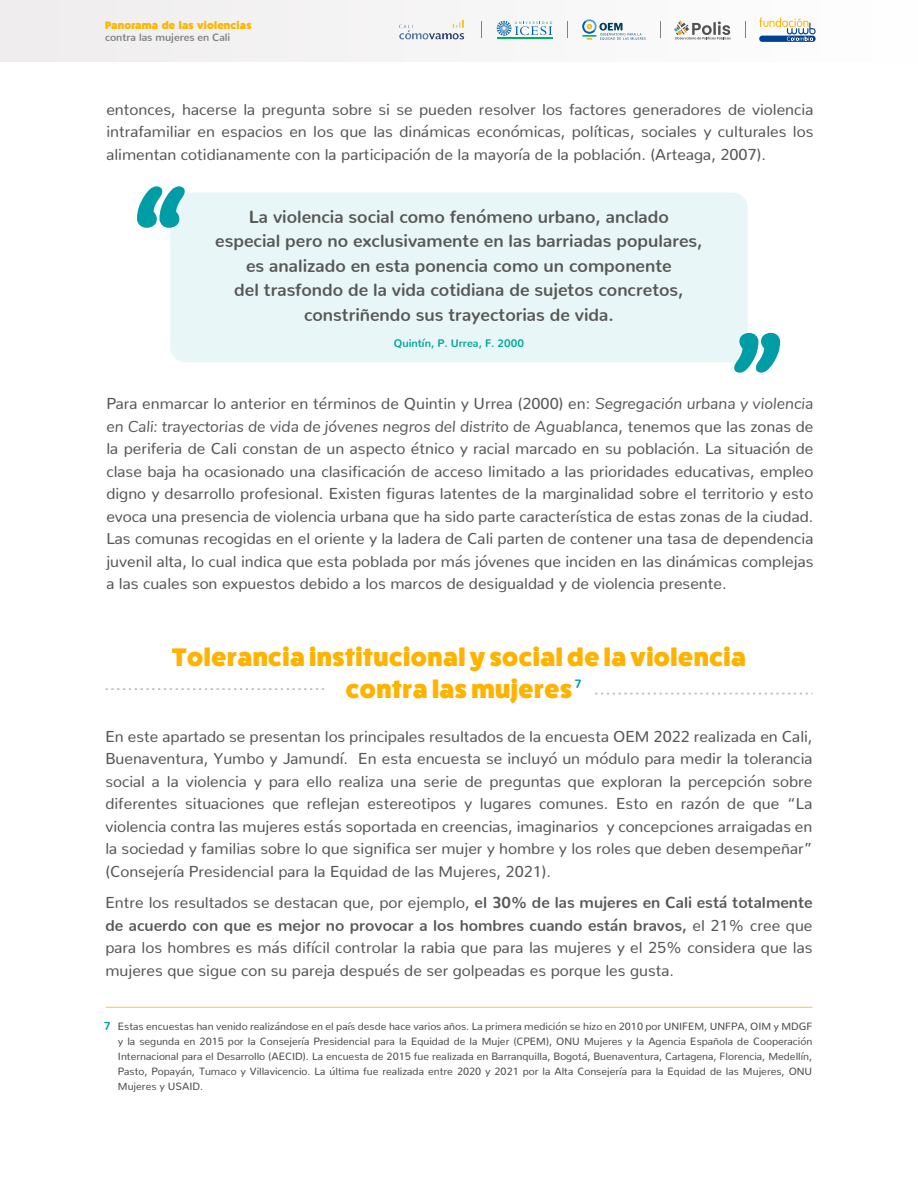
<style>
.page{position:relative;width:918px;height:1188px;background:#fff}
.page>*{position:absolute;margin:0;border:0;box-sizing:border-box;transform-origin:0 0}
.t1{font:700 134.7px "Warung Kopi";color:#009da6}
.t2{font:700 129.45px "Warung Kopi";color:#009da6}
.t3{font:25.5px/31.5px "Fat Frank";letter-spacing:.02em;color:#ffb300;text-align:center}
.t4{font:700 17.7px/24.5px "Nunito";color:#575756;text-align:center}
.t5{font:15.75px/22.5px "Nunito";color:#575756;text-align:justify}
.t6{font:italic 15.75px/22.5px "Nunito";color:#575756}
.t7{font:700 12px "Nunito";color:#009da6}
.t8{font:700 10.95px "Nunito";color:#00a999}
.t9{font:10.8px "Fat Frank";letter-spacing:.02em;color:#ffb500}
.t10{font:10.5px/15px "Nunito";color:#4d4d4d;text-align:justify}
.t11{font:700 10.5px "Nunito";color:#818284}
.s1{font-style:normal}
.s2{font-weight:700}
.s3{font-weight:700;font-size:11.4px;color:#009da6}
</style>
<div class="page">
<div style="left:170px;top:192px;width:578px;height:170px;background:#e9f6f7;border-radius:16px"></div>
<svg style="left:107px;top:688px;width:217px;height:2px"></svg>
<svg style="left:595px;top:693px;width:213px;height:1px"></svg>
<svg style="left:107px;top:1007px;width:704px;height:1px"></svg>
<div style="left:0;top:0;width:918px;height:61px;background:#f6f4f4"></div>
<hr style="left:497px;top:38px;width:55px;height:1px;background:#00b05d">
<svg style="left:497px;top:21px;width:55px;height:15px"></svg>
<svg style="left:567px;top:21px;width:1px;height:17px"></svg>
<svg style="left:481px;top:21px;width:1px;height:17px"></svg>
<svg style="left:582px;top:19px;width:64px;height:21px"></svg>
<svg style="left:745px;top:21px;width:1px;height:17px"></svg>
<svg style="left:759px;top:36px;width:57px;height:6px"></svg>
<svg style="left:759px;top:18px;width:57px;height:23px"></svg>
<img style="left:399px;top:19px;width:66px;height:21px">
<svg style="left:674px;top:20px;width:57px;height:19px"></svg>
<p class="t9" style="left:105px;top:18px;width:148px">Panorama de las violencias</p>
<p class="t11" style="left:105px;top:28px;width:127px">contra las mujeres en Cali</p>
<p class="t5" style="left:106px;top:96px;width:709px">entonces, hacerse la pregunta sobre si se pueden resolver los factores generadores de violencia intrafamiliar en espacios en los que las dinámicas económicas, políticas, sociales y culturales los alimentan cotidianamente con la participación de la mayoría de la población. (Arteaga, 2007).</p>
<h1 class="t1" style="left:131px;top:165px;width:57px">“</h1>
<p class="t4" style="left:215px;top:202px;width:489px">La violencia social como fenómeno urbano, anclado especial pero no exclusivamente en las barriadas populares, es analizado en esta ponencia como un componente<br>del trasfondo de la vida cotidiana de sujetos concretos, constriñendo sus trayectorias de vida.</p>
<p class="t8" style="left:394px;top:334px;width:132px">Quintín, P. Urrea, F. 2000</p>
<h2 class="t2" style="left:733px;top:313px;width:54px">”</h2>
<p class="t6" style="left:106px;top:392px;width:709px"><span class="s1">Para enmarcar lo anterior en términos de Quintin y Urrea (2000) en:</span> Segregación urbana y violencia en Cali: trayectorias de vida de jóvenes negros del distrito de Aguablanca<span class="s1">, tenemos que las zonas de</span></p>
<p class="t5" style="left:106px;top:436px;width:709px">la periferia de Cali constan de un aspecto étnico y racial marcado en su población. La situación de clase baja ha ocasionado una clasificación de acceso limitado a las prioridades educativas, empleo digno y desarrollo profesional. Existen figuras latentes de la marginalidad sobre el territorio y esto evoca una presencia de violencia urbana que ha sido parte característica de estas zonas de la ciudad.<br>Las comunas recogidas en el oriente y la ladera de Cali parten de contener una tasa de dependencia juvenil alta, lo cual indica que esta poblada por más jóvenes que inciden en las dinámicas complejas a las cuales son expuestos debido a los marcos de desigualdad y de violencia presente.</p>
<h3 class="t3" style="left:172px;top:642px;width:575px">Tolerancia institucional y social de la violencia contra las mujeres</h3>
<p class="t5" style="left:105px;top:723px;width:709px">En este apartado se presentan los principales resultados de la encuesta OEM 2022 realizada en Cali, Buenaventura, Yumbo y Jamundí. En esta encuesta se incluyó un módulo para medir la tolerancia social a la violencia y para ello realiza una serie de preguntas que exploran la percepción sobre diferentes situaciones que reflejan estereotipos y lugares comunes. Esto en razón de que “La violencia contra las mujeres estás soportada en creencias, imaginarios y concepciones arraigadas en la sociedad y familias sobre lo que significa ser mujer y hombre y los roles que deben desempeñar” (Consejería Presidencial para la Equidad de las Mujeres, 2021).</p>
<p class="t5" style="left:105px;top:890px;width:709px">Entre los resultados se destacan que, por ejemplo, <span class="s2">el 30% de las mujeres en Cali está totalmente de acuerdo con que es mejor no provocar a los hombres cuando están bravos,</span> el 21% cree que para los hombres es más difícil controlar la rabia que para las mujeres y el 25% considera que las mujeres que sigue con su pareja después de ser golpeadas es porque les gusta.</p>
<p class="t7" style="left:574px;top:672px;width:9px">7</p>
<p class="t10" style="left:118px;top:1017px;width:696px;text-indent:-14px"><span class="s3">7</span> Estas encuestas han venido realizándose en el país desde hace varios años. La primera medición se hizo en 2010 por UNIFEM, UNFPA, OIM y MDGF y la segunda en 2015 por la Consejería Presidencial para la Equidad de la Mujer (CPEM), ONU Mujeres y la Agencia Española de Cooperación Internacional para el Desarrollo (AECID). La encuesta de 2015 fue realizada en Barranquilla, Bogotá, Buenaventura, Cartagena, Florencia, Medellín, Pasto, Popayán, Tumaco y Villavicencio. La última fue realizada entre 2020 y 2021 por la Alta Consejería para la Equidad de las Mujeres, ONU Mujeres y USAID.</p>
</div>
